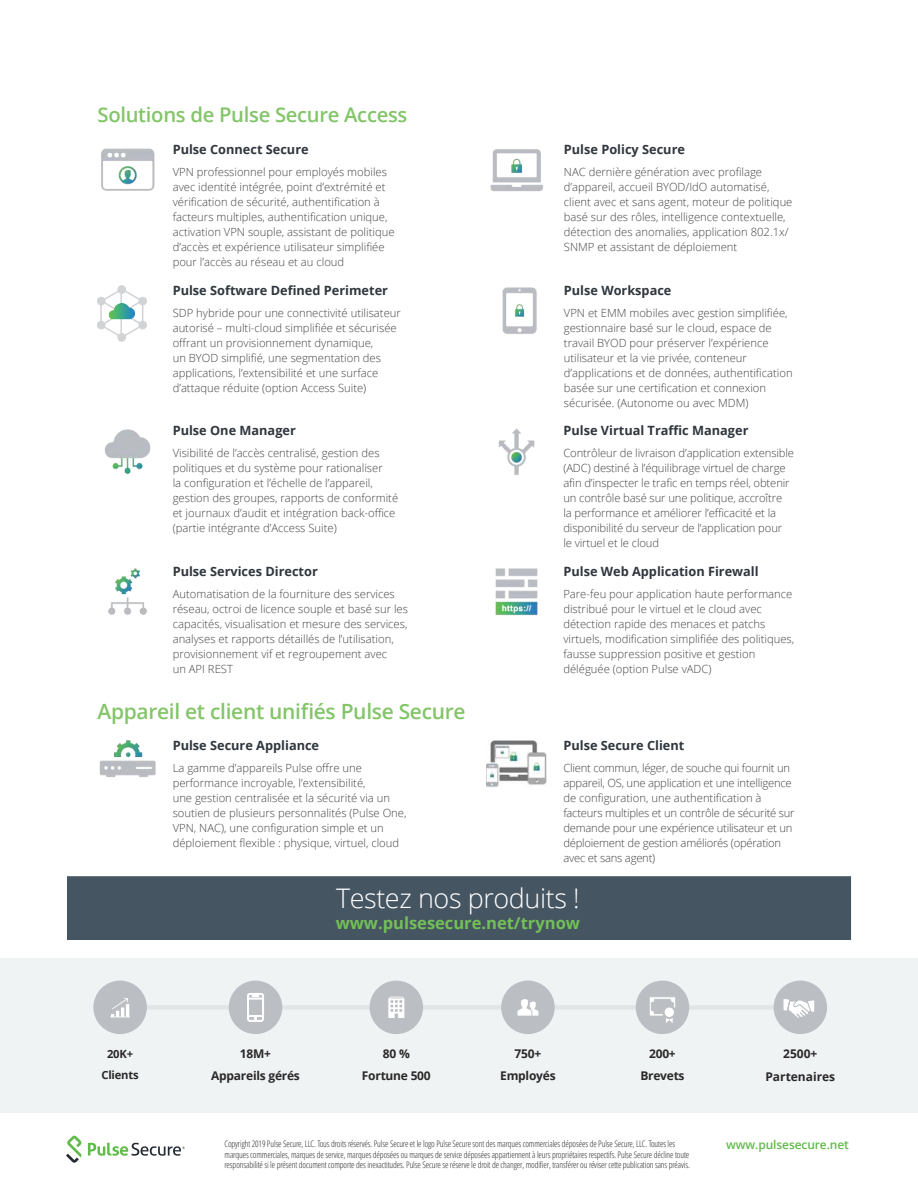
<style>
.page{position:relative;width:918px;height:1188px;background:#fff}
.page>*{position:absolute;margin:0;border:0;box-sizing:border-box;transform-origin:0 0}
.t1{font:300 27px "Open Sans";letter-spacing:-.015em;color:#fff}
.t2{font:600 21px "Open Sans";letter-spacing:-.015em;color:#83c568}
.t3{font:600 20.25px "Open Sans";letter-spacing:-.015em;color:#83c568}
.t4{font:700 16.5px "Open Sans";color:#73c057}
.t5{font:700 12.75px "Open Sans";color:#2f363d}
.t6{font:700 12px/21.8px "Open Sans";letter-spacing:-.02em;color:#2b2829;text-align:center}
.t7{font:600 12px "Open Sans";letter-spacing:-.01em;color:#61bb4a}
.t8{font:700 12px/23.2px "Open Sans";color:#2b2829;text-align:center}
.t9{font:300 11.25px/15px "Open Sans";color:#454446}
.t10{font:300 11.25px/15px "Open Sans";letter-spacing:-.02em;color:#454446}
.t11{font:700 11.25px/21.8px "Open Sans";letter-spacing:-.02em;color:#2b2829;text-align:center}
.t12{font:300 condensed 9px/10.8px "Open Sans";letter-spacing:-.01em;color:#2b2829}
</style>
<div class="page">
<div style="left:0;top:958px;width:918px;height:154px;background:#eff3f3"></div>
<div style="left:119px;top:1005px;width:682px;height:5px;background:#e2e5e7"></div>
<div style="left:93px;top:981px;width:54px;height:53px;background:#bbbec3;border-radius:50%"></div>
<svg style="left:110px;top:998px;width:20px;height:19px"></svg>
<div style="left:370px;top:981px;width:53px;height:53px;background:#bbbec3;border-radius:50%"></div>
<svg style="left:388px;top:997px;width:16px;height:21px"></svg>
<div style="left:501px;top:981px;width:54px;height:53px;background:#bbbec3;border-radius:50%"></div>
<svg style="left:517px;top:999px;width:21px;height:17px"></svg>
<svg style="left:66px;top:1136px;width:15px;height:27px"></svg>
<svg style="left:88px;top:1143px;width:97px;height:13px"></svg>
<img style="left:490px;top:149px;width:53px;height:43px">
<img style="left:101px;top:148px;width:54px;height:43px">
<img style="left:502px;top:287px;width:35px;height:47px">
<img style="left:105px;top:429px;width:46px;height:45px">
<img style="left:498px;top:428px;width:37px;height:47px">
<img style="left:495px;top:568px;width:43px;height:48px">
<img style="left:108px;top:568px;width:39px;height:47px">
<img style="left:99px;top:740px;width:57px;height:37px">
<div style="left:68px;top:877px;width:783px;height:62px;background:#465562"></div>
<div style="left:67px;top:876px;width:784px;height:64px;border:1px solid #465562"></div>
<svg style="left:100px;top:288px;width:44px;height:51px"></svg>
<div style="left:139px;top:321px;width:8px;height:8px;background:#d2d3d4;border-radius:50%"></div>
<div style="left:139px;top:321px;width:8px;height:8px;border:1px solid #d2d3d4;border-radius:50%"></div>
<div style="left:97px;top:321px;width:8px;height:8px;background:#d2d3d4;border-radius:50%"></div>
<div style="left:97px;top:321px;width:8px;height:8px;border:1px solid #d2d3d4;border-radius:50%"></div>
<div style="left:139px;top:297px;width:8px;height:8px;background:#d2d3d4;border-radius:50%"></div>
<div style="left:139px;top:297px;width:8px;height:8px;border:1px solid #d2d3d4;border-radius:50%"></div>
<div style="left:97px;top:297px;width:8px;height:8px;background:#d2d3d4;border-radius:50%"></div>
<div style="left:97px;top:297px;width:8px;height:8px;border:1px solid #d2d3d4;border-radius:50%"></div>
<hr style="left:120px;top:290px;width:2px;height:49px;background:#d2d3d4">
<img style="left:109px;top:303px;width:26px;height:17px">
<div style="left:118px;top:334px;width:8px;height:7px;background:#d2d3d4;border-radius:50%"></div>
<div style="left:118px;top:333px;width:8px;height:9px;border:1px solid #d2d3d4;border-radius:50%"></div>
<div style="left:118px;top:286px;width:8px;height:7px;background:#d2d3d4;border-radius:50%"></div>
<div style="left:118px;top:285px;width:8px;height:9px;border:1px solid #d2d3d4;border-radius:50%"></div>
<img style="left:486px;top:741px;width:60px;height:46px">
<div style="left:229px;top:981px;width:53px;height:53px;background:#bbbec3;border-radius:50%"></div>
<svg style="left:247px;top:993px;width:17px;height:29px"></svg>
<div style="left:774px;top:981px;width:53px;height:53px;background:#bbbec3;border-radius:50%"></div>
<svg style="left:783px;top:999px;width:32px;height:19px"></svg>
<div style="left:636px;top:981px;width:53px;height:53px;background:#bbbec3;border-radius:50%"></div>
<svg style="left:649px;top:997px;width:27px;height:26px"></svg>
<h3 class="t3" style="left:98px;top:107px;width:312px">Solutions de Pulse Secure Access</h3>
<p class="t5" style="left:173px;top:145px;width:137px">Pulse Connect Secure</p>
<p class="t9" style="left:173px;top:166px;width:223px">VPN professionnel pour employés mobiles avec identité intégrée, point d’extrémité et vérification de sécurité, authentification à facteurs multiples, authentification unique, activation VPN souple, assistant de politique d’accès et expérience utilisateur simplifiée pour l’accès au réseau et au cloud</p>
<p class="t5" style="left:173px;top:282px;width:217px">Pulse Software Defined Perimeter</p>
<p class="t9" style="left:173px;top:305px;width:230px">SDP hybride pour une connectivité utilisateur autorisé – multi-cloud simplifiée et sécurisée offrant un provisionnement dynamique,<br>un BYOD simplifié, une segmentation des applications, l’extensibilité et une surface d’attaque réduite (option Access Suite)</p>
<p class="t5" style="left:173px;top:426px;width:125px">Pulse One Manager</p>
<p class="t9" style="left:173px;top:447px;width:227px">Visibilité de l’accès centralisé, gestion des politiques et du système pour rationaliser<br>la configuration et l’échelle de l’appareil, gestion des groupes, rapports de conformité et journaux d’audit et intégration back-office (partie intégrante d’Access Suite)</p>
<p class="t5" style="left:173px;top:566px;width:147px">Pulse Services Director</p>
<p class="t9" style="left:173px;top:587px;width:237px">Automatisation de la fourniture des services réseau, octroi de licence souple et basé sur les capacités, visualisation et mesure des services, analyses et rapports détaillés de l’utilisation, provisionnement vif et regroupement avec<br>un API REST</p>
<h2 class="t2" style="left:98px;top:697px;width:370px">Appareil et client unifiés Pulse Secure</h2>
<p class="t5" style="left:173px;top:741px;width:148px">Pulse Secure Appliance</p>
<p class="t9" style="left:173px;top:760px;width:235px">La gamme d’appareils Pulse offre une performance incroyable, l’extensibilité,<br>une gestion centralisée et la sécurité via un soutien de plusieurs personnalités (Pulse One, VPN, NAC), une configuration simple et un déploiement flexible : physique, virtuel, cloud</p>
<p class="t5" style="left:564px;top:145px;width:123px">Pulse Policy Secure</p>
<p class="t9" style="left:564px;top:164px;width:230px">NAC dernière génération avec profilage d’appareil, accueil BYOD/IdO automatisé, client avec et sans agent, moteur de politique basé sur des rôles, intelligence contextuelle, détection des anomalies, application 802.1x/ SNMP et assistant de déploiement</p>
<p class="t5" style="left:564px;top:285px;width:109px">Pulse Workspace</p>
<p class="t9" style="left:564px;top:305px;width:230px">VPN et EMM mobiles avec gestion simplifiée, gestionnaire basé sur le cloud, espace de travail BYOD pour préserver l’expérience utilisateur et la vie privée, conteneur d’applications et de données, authentification basée sur une certification et connexion sécurisée. (Autonome ou avec MDM)</p>
<p class="t5" style="left:563px;top:422px;width:187px">Pulse Virtual Traffic Manager</p>
<p class="t9" style="left:563px;top:447px;width:232px">Contrôleur de livraison d’application extensible (ADC) destiné à l’équilibrage virtuel de charge afin d’inspecter le trafic en temps réel, obtenir un contrôle basé sur une politique, accroître<br>la performance et améliorer l’efficacité et la disponibilité du serveur de l’application pour<br>le virtuel et le cloud</p>
<p class="t5" style="left:563px;top:566px;width:197px">Pulse Web Application Firewall</p>
<p class="t9" style="left:563px;top:586px;width:232px">Pare-feu pour application haute performance distribué pour le virtuel et le cloud avec détection rapide des menaces et patchs virtuels, modification simplifiée des politiques, fausse suppression positive et gestion déléguée (option Pulse vADC)</p>
<p class="t5" style="left:563px;top:741px;width:122px">Pulse Secure Client</p>
<p class="t10" style="left:563px;top:760px;width:233px">Client commun, léger, de souche qui fournit un appareil, OS, une application et une intelligence de configuration, une authentification à facteurs multiples et un contrôle de sécurité sur demande pour une expérience utilisateur et un déploiement de gestion améliorés (opération avec et sans agent)</p>
<h1 class="t1" style="left:336px;top:880px;width:245px">Testez nos produits !</h1>
<h3 class="t4" style="left:336px;top:916px;width:246px">www.pulsesecure.net/trynow</h3>
<p class="t11" style="left:102px;top:1044px;width:39px">20K+<br>Clients</p>
<p class="t6" style="left:362px;top:1043px;width:70px">80 %<br>Fortune 500</p>
<p class="t6" style="left:500px;top:1044px;width:57px">750+<br>Employés</p>
<p class="t6" style="left:211px;top:1044px;width:90px">18M+<br>Appareils gérés</p>
<p class="t6" style="left:640px;top:1044px;width:46px">200+<br>Brevets</p>
<p class="t8" style="left:765px;top:1043px;width:71px">2500+<br>Partenaires</p>
<p class="t12" style="left:225px;top:1139px;width:467px">Copyright 2019 Pulse Secure, LLC. Tous droits réservés. Pulse Secure et le logo Pulse Secure sont des marques commerciales déposées de Pulse Secure, LLC. Toutes les marques commerciales, marques de service, marques déposées ou marques de service déposées appartiennent à leurs propriétaires respectifs. Pulse Secure décline toute responsabilité si le présent document comporte des inexactitudes. Pulse Secure se réserve le droit de changer, modifier, transférer ou réviser cette publication sans préavis.</p>
<p class="t7" style="left:726px;top:1140px;width:124px">www.pulsesecure.net</p>
</div>
